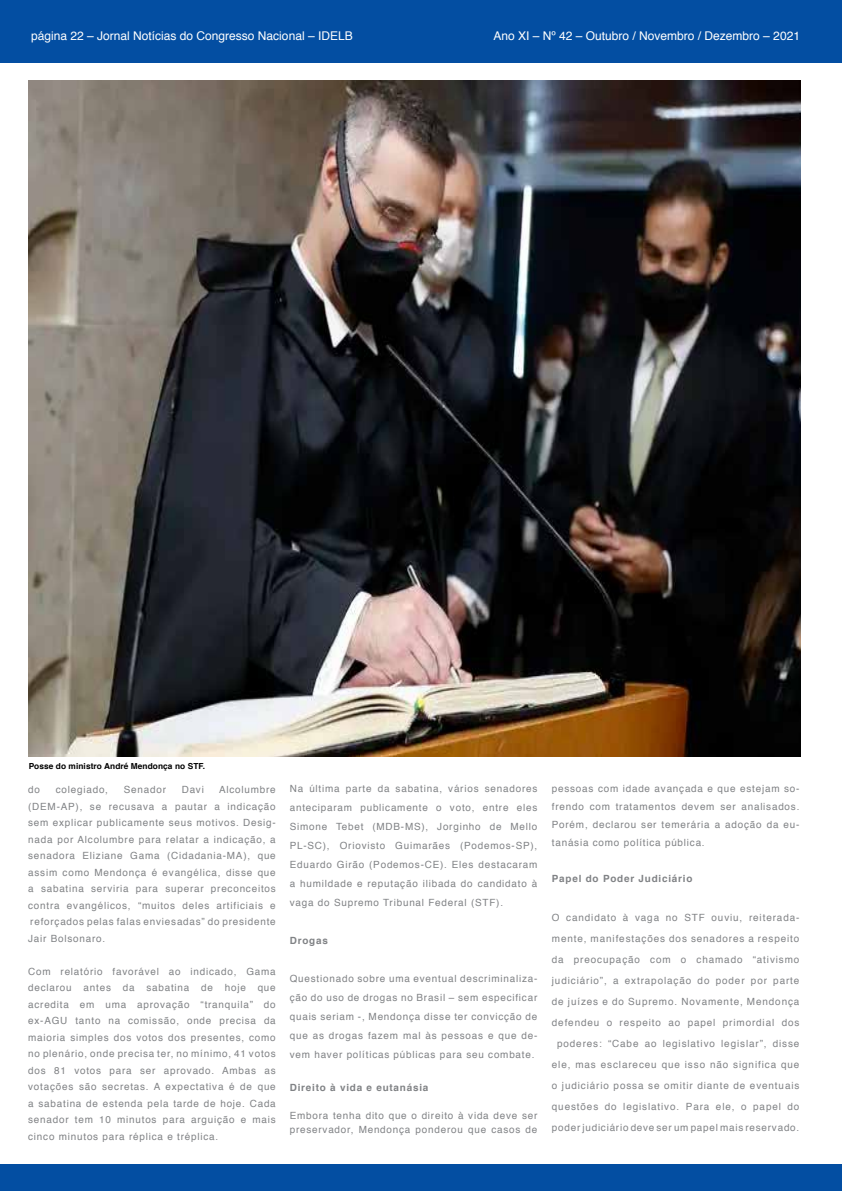
<style>
.page{position:relative;width:842px;height:1191px;background:#fff}
.page>*{position:absolute;margin:0;border:0;box-sizing:border-box;transform-origin:0 0}
.t1{font:12px "Helvetica";color:#fff}
.t2{font:9.9px/16.5px "Helvetica";letter-spacing:.08em;color:#808285;text-align:justify}
.t3{font:700 9.9px "Helvetica";letter-spacing:.08em;color:#808285}
.t4{font:700 8.3px "Helvetica";letter-spacing:.01em;color:#000}
</style>
<div class="page">
<div style="left:0;top:1163px;width:842px;height:28px;background:#034ea2"></div>
<div style="left:0;top:0;width:842px;height:63px;background:#034ea2"></div>
<img style="left:28px;top:80px;width:772px;height:676px">
<p class="t1" style="left:31px;top:27px;width:323px">página 22 – Jornal Notícias do Congresso Nacional – IDELB</p>
<p class="t1" style="left:493px;top:27px;width:308px">Ano XI – Nº 42 – Outubro / Novembro / Dezembro – 2021</p>
<p class="t4" style="left:29px;top:759px;width:178px">Posse do ministro André Mendonça no STF.</p>
<p class="t2" style="left:28px;top:782px;width:13px">do</p>
<p class="t2" style="left:56px;top:782px;width:54px">colegiado,</p>
<p class="t2" style="left:124px;top:782px;width:44px">Senador</p>
<p class="t2" style="left:182px;top:782px;width:24px">Davi</p>
<p class="t2" style="left:28px;top:782px;width:249px;text-indent:191px">Alcolumbre (DEM-AP), se recusava a pautar a indicação sem explicar publicamente seus motivos. Desig&shy;nada por Alcolumbre para relatar a indicação, a senadora Eliziane Gama (Cidadania-MA), que assim como Mendonça é evangélica, disse que a sabatina serviria para superar preconceitos contra evangélicos, “muitos deles artificiais e reforçados pelas falas enviesadas” do presidente Jair Bolsonaro.</p>
<p class="t2" style="left:28px;top:963px;width:249px">Com relatório favorável ao indicado, Gama declarou antes da sabatina de hoje que acredita em uma aprovação “tranquila” do ex-AGU tanto na comissão, onde precisa da maioria simples dos votos dos presentes, como no plenário, onde precisa ter, no mínimo, 41 votos dos 81 votos para ser aprovado. Ambas as votações são secretas. A expectativa é de que a sabatina de estenda pela tarde de hoje. Cada senador tem 10 minutos para arguição e mais cinco minutos para réplica e tréplica.</p>
<p class="t2" style="left:290px;top:779px;width:249px;line-height:19px">Na última parte da sabatina, vários senadores anteciparam publicamente o voto, entre eles Simone Tebet (MDB-MS), Jorginho de Mello PL-SC), Oriovisto Guimarães (Podemos-SP), Eduardo Girão (Podemos-CE). Eles destacaram a humildade e reputação ilibada do candidato à vaga do Supremo Tribunal Federal (STF).</p>
<p class="t3" style="left:290px;top:932px;width:40px">Drogas</p>
<p class="t2" style="left:290px;top:969px;width:249px;line-height:19px">Questionado sobre uma eventual descriminaliza&shy;ção do uso de drogas no Brasil – sem especificar quais seriam -, Mendonça disse ter convicção de que as drogas fazem mal às pessoas e que de&shy;vem haver políticas públicas para seu combate.</p>
<p class="t3" style="left:290px;top:1079px;width:140px">Direito à vida e eutanásia</p>
<p class="t2" style="left:290px;top:1108px;width:249px;line-height:14px">Embora tenha dito que o direito à vida deve ser preservador, Mendonça ponderou que casos de</p>
<p class="t2" style="left:552px;top:780px;width:249px;line-height:18px">pessoas com idade avançada e que estejam so&shy;frendo com tratamentos devem ser analisados.<br>Porém, declarou ser temerária a adoção da eu&shy;tanásia como política pública.</p>
<p class="t3" style="left:552px;top:870px;width:142px">Papel do Poder Judiciário</p>
<p class="t2" style="left:552px;top:907px;width:249px;line-height:21px;text-align:center">O candidato à vaga no STF ouviu, reiterada&shy;mente, manifestações dos senadores a respeito da preocupação com o chamado “ativismo judiciário”, a extrapolação do poder por parte de juízes e do Supremo. Novamente, Mendonça defendeu o respeito ao papel primordial dos poderes: “Cabe ao legislativo legislar”, disse ele, mas esclareceu que isso não significa que o judiciário possa se omitir diante de eventuais questões do legislativo. Para ele, o papel do poder judiciário deve ser um papel mais reservado.</p>
</div>
